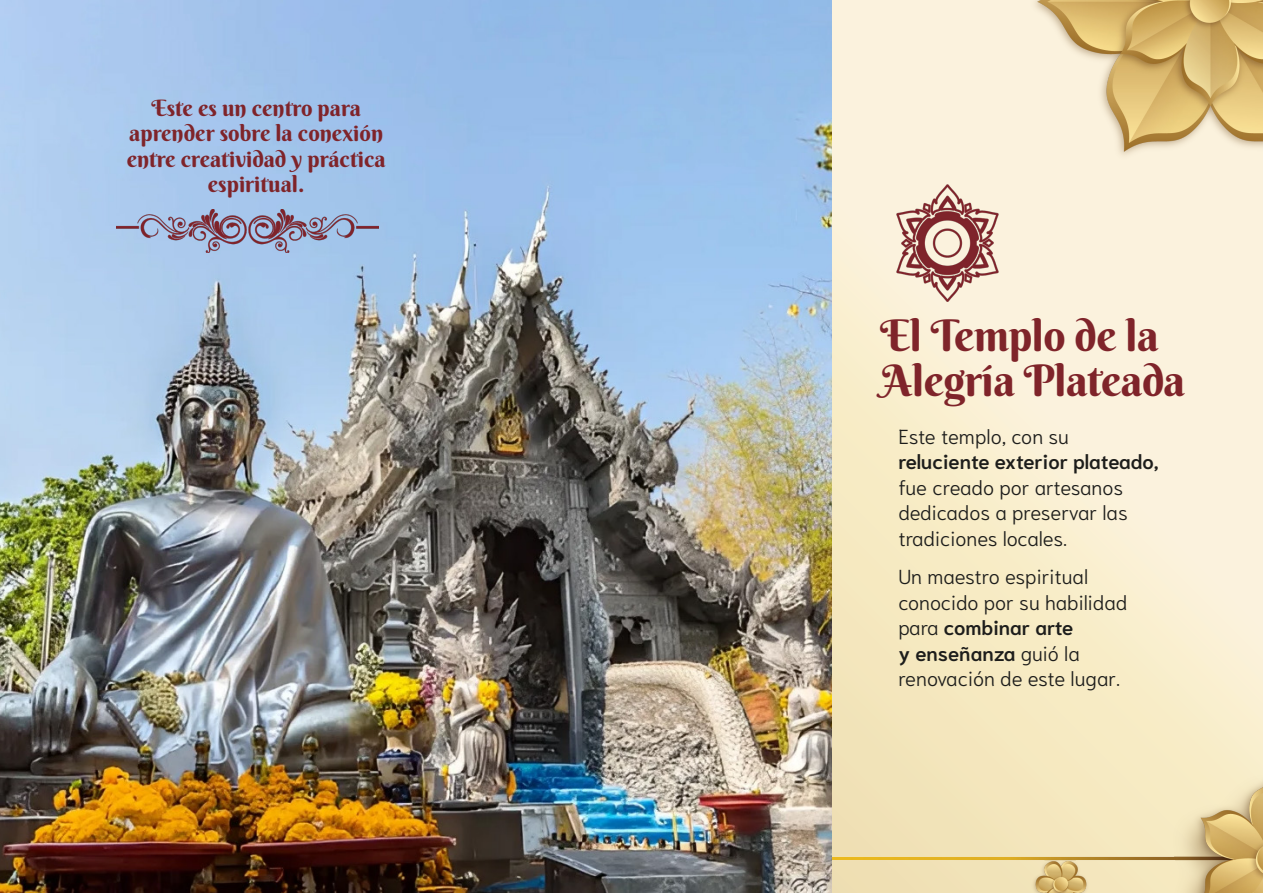
<style>
.page{position:relative;width:1263px;height:893px;background:#fff}
.page>*{position:absolute;margin:0;border:0;box-sizing:border-box;transform-origin:0 0}
.Títulos_lugares{font:43.5px/45px "Berkshire Swash";letter-spacing:-.01em;color:#7f242a}
.Destacados{font:22.5px/25.5px "Berkshire Swash";color:#7f242a;text-align:center}
.Textos{font:300 20.25px/25.5px "Niramit";color:#1d1d1b}
.s1{font-weight:600}
</style>
<div class="page">
<img style="left:831px;top:0;width:432px;height:893px">
<img style="left:0;top:0;width:831px;height:893px">
<img style="left:117px;top:209px;width:261px;height:44px">
<img style="left:885px;top:183px;width:118px;height:118px">
<p class="Destacados" style="left:127px;top:95px;width:260px">Este es un centro para aprender sobre la conexión entre creatividad y práctica espiritual.</p>
<p class="Títulos_lugares" style="left:880px;top:313px;width:306px">El Templo de la<br>Alegría Plateada</p>
<p class="Textos" style="left:898px;top:424px;width:262px">Este templo, con su <span class="s1">reluciente exterior plateado, </span>fue creado por artesanos dedicados a preservar las tradiciones locales.</p>
<p class="Textos" style="left:898px;top:564px;width:230px">Un maestro espiritual conocido por su habilidad para <span class="s1">combinar arte<br>y enseñanza</span> guió la renovación de este lugar.</p>
</div>
